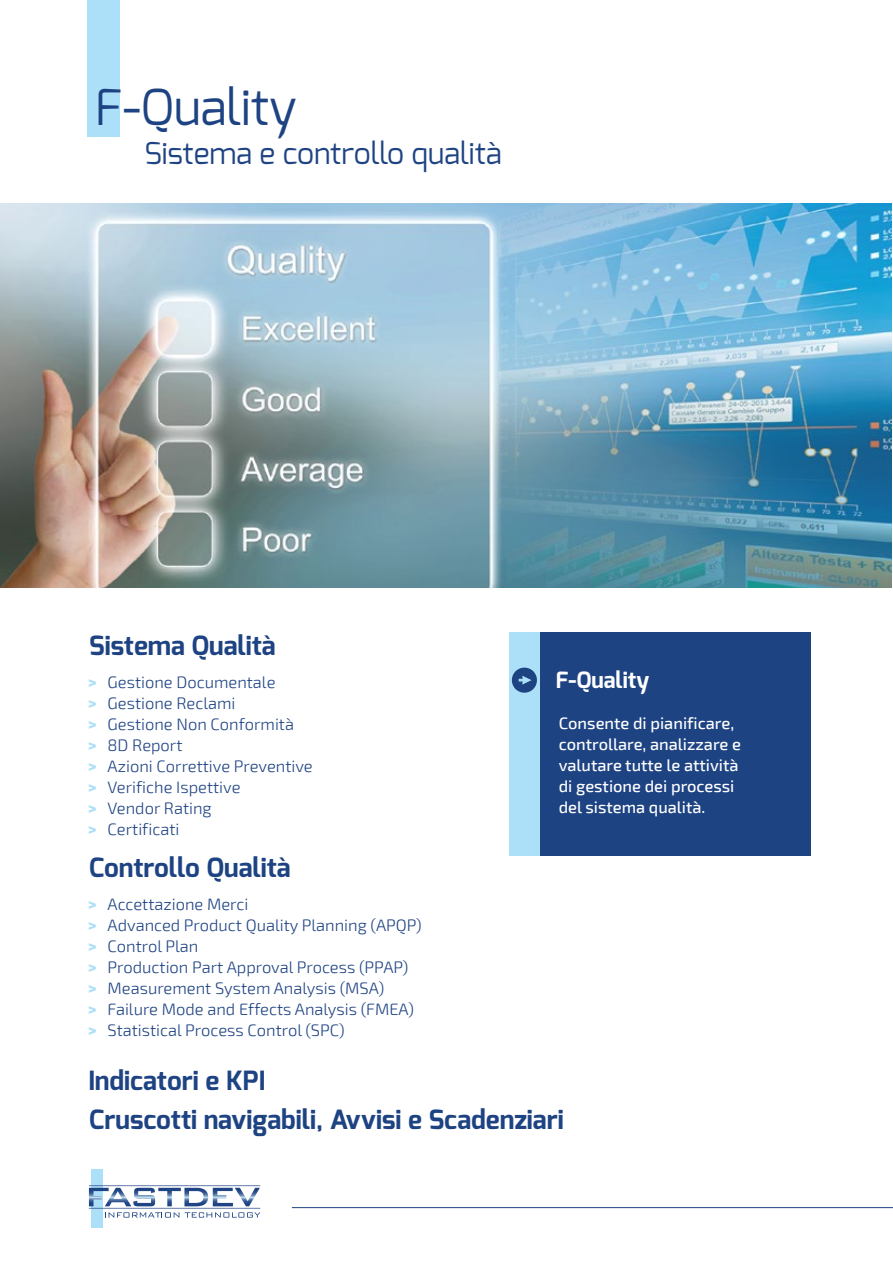
<style>
.page{position:relative;width:893px;height:1263px;background:#fff}
.page>*{position:absolute;margin:0;border:0;box-sizing:border-box;transform-origin:0 0}
.t1{font:49.5px "Exo";color:#1e4383}
.t2{font:30px "Exo";color:#1e4383}
.t3{font:700 26.55px/39px "Exo";color:#1e4383}
.t4{font:700 22.5px "Exo";color:#fff}
.t5{font:300 16.5px/21px "Exo 2";color:#1e4383}
.t6{font:500 16.5px/21px "Exo 2";color:#fff}
.t7{font:800 16.5px/21px "Exo 2";color:#acdff8;text-align:justify}
</style>
<div class="page">
<div style="left:88px;top:0;width:32px;height:136px;background:#acdff8"></div>
<img style="left:0;top:204px;width:892px;height:384px">
<div style="left:509px;top:632px;width:39px;height:223px;background:#acdff8"></div>
<div style="left:541px;top:632px;width:270px;height:223px;background:#1e4383"></div>
<div style="left:91px;top:1169px;width:11px;height:58px;background:#acdff8"></div>
<svg style="left:89px;top:1188px;width:171px;height:18px"></svg>
<hr style="left:89px;top:1185px;width:171px;height:1px;background:#1e4383">
<hr style="left:89px;top:1208px;width:171px;height:1px;background:#1e4383">
<svg style="left:105px;top:1212px;width:74px;height:5px"></svg>
<svg style="left:185px;top:1212px;width:75px;height:5px"></svg>
<hr style="left:292px;top:1207px;width:601px;height:1px;background:#1e4383">
<svg style="left:511px;top:667px;width:26px;height:26px"></svg>
<h1 class="t1" style="left:95px;top:75px;width:203px">F-Quality</h1>
<h2 class="t2" style="left:144px;top:133px;width:359px">Sistema e controllo qualità</h2>
<h3 class="t3" style="left:89px;top:626px;width:188px">Sistema Qualità</h3>
<p class="t7" style="left:88px;top:672px;width:10px">&gt; &gt; &gt; &gt; &gt; &gt; &gt; &gt;</p>
<p class="t5" style="left:108px;top:672px;width:207px">Gestione Documentale<br>Gestione Reclami<br>Gestione Non Conformità<br>8D Report<br>Azioni Correttive Preventive<br>Verifiche Ispettive<br>Vendor Rating<br>Certificati</p>
<h3 class="t3" style="left:89px;top:848px;width:203px">Controllo Qualità</h3>
<p class="t7" style="left:88px;top:894px;width:10px">&gt; &gt; &gt; &gt; &gt; &gt; &gt;</p>
<p class="t5" style="left:108px;top:894px;width:316px">Accettazione Merci<br>Advanced Product Quality Planning (APQP)<br>Control Plan<br>Production Part Approval Process (PPAP)<br>Measurement System Analysis (MSA)<br>Failure Mode and Effects Analysis (FMEA)<br>Statistical Process Control (SPC)</p>
<h3 class="t4" style="left:556px;top:666px;width:95px">F-Quality</h3>
<p class="t6" style="left:559px;top:713px;width:184px">Consente di pianificare, controllare, analizzare e valutare tutte le attività di gestione dei processi del sistema qualità.</p>
<h3 class="t3" style="left:88px;top:1061px;width:477px">Indicatori e KPI<br>Cruscotti navigabili, Avvisi e Scadenziari</h3>
</div>
